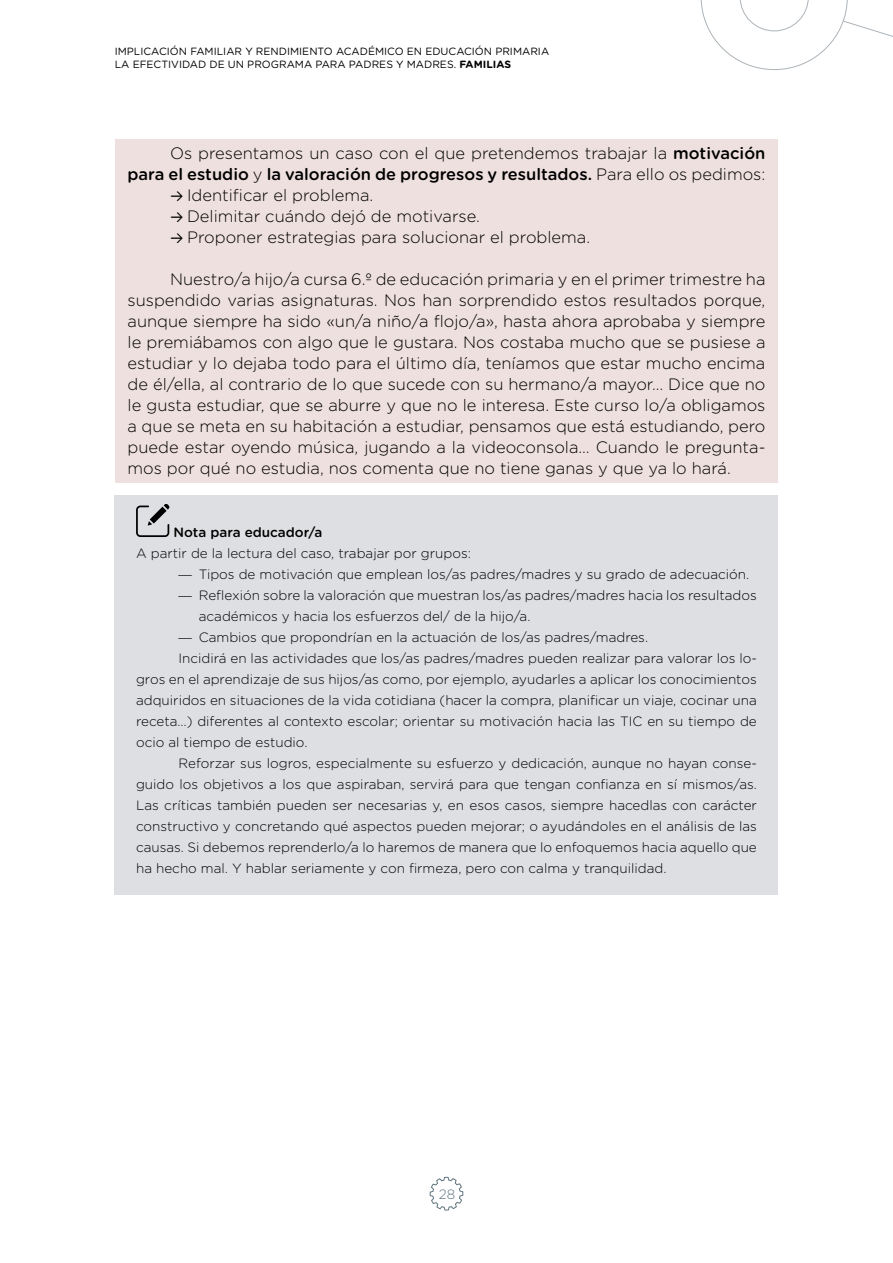
<style>
.page{position:relative;width:893px;height:1263px;background:#fff}
.page>*{position:absolute;margin:0;border:0;box-sizing:border-box;transform-origin:0 0}
.t1{font:300 16.5px/21px "Gotham Rounded";color:#000;text-align:right}
.t2{font:300 13.5px/21px "Gotham Rounded";color:#000}
.t3{font:500 13.5px "Gotham Rounded";color:#000}
.t4{font:300 13.5px "Gotham Rounded";color:#61767e}
.t5{font:10.5px/12.6px "Gotham Rounded";color:#000}
.s1{font-weight:700}
.s2{font-weight:500}
.s3{font-family:"Akkurat";font-weight:400;font-size:15.75px}
.s4{font-family:"Trade Gothic LT Std Cn 18";font-weight:400}
</style>
<div class="page">
<svg style="left:701px;top:0;width:192px;height:70px"></svg>
<svg style="left:430px;top:1177px;width:33px;height:33px"></svg>
<div style="left:115px;top:139px;width:663px;height:344px;background:#eee0de"></div>
<div style="left:115px;top:495px;width:663px;height:399px;background:#dddfe2"></div>
<svg style="left:136px;top:504px;width:33px;height:33px"></svg>
<p class="t5" style="left:115px;top:45px;width:436px">IMPLICACIÓN FAMILIAR Y RENDIMIENTO ACADÉMICO EN EDUCACIÓN PRIMARIA<br>LA EFECTIVIDAD DE UN PROGRAMA PARA PADRES Y MADRES. <span class="s1">FAMILIAS</span></p>
<p class="t1" style="left:128px;top:142px;width:639px">Os presentamos un caso con el que pretendemos trabajar la <span class="s2">motivación<br>para el estudio</span> y <span class="s2">la valoración de progresos y resultados.</span> Para ello os pedimos:</p>
<p class="t1" style="left:170px;top:184px;width:205px"><span class="s3">→</span> Identificar el problema.</p>
<p class="t1" style="left:170px;top:205px;width:311px"><span class="s3">→</span> Delimitar cuándo dejó de motivarse.</p>
<p class="t1" style="left:170px;top:226px;width:422px"><span class="s3">→</span> Proponer estrategias para solucionar el problema.</p>
<p class="t1" style="left:128px;top:268px;width:639px;text-align:justify;text-indent:43px">Nuestro/a hijo/a cursa 6.º de educación primaria y en el primer trimestre ha suspendido varias asignaturas. Nos han sorprendido estos resultados porque, aunque siempre ha sido «un/a niño/a flojo/a», hasta ahora aprobaba y siempre le premiábamos con algo que le gustara. Nos costaba mucho que se pusiese a estudiar y lo dejaba todo para el último día, teníamos que estar mucho encima de él/ella, al contrario de lo que sucede con su hermano/a mayor… Dice que no le gusta estudiar, que se aburre y que no le interesa. Este curso lo/a obligamos a que se meta en su habitación a estudiar, pensamos que está estudiando, pero puede estar oyendo música, jugando a la videoconsola… Cuando le pregunta&shy;mos por qué no estudia, nos comenta que no tiene ganas y que ya lo hará.</p>
<p class="t3" style="left:173px;top:523px;width:151px">Nota para educador/a</p>
<p class="t2" style="left:136px;top:542px;width:336px">A partir de la lectura del caso, trabajar por grupos:</p>
<p class="t2" style="left:179px;top:563px;width:572px"><span class="s4">—</span> Tipos de motivación que emplean los/as padres/madres y su grado de adecuación.</p>
<p class="t2" style="left:199px;top:584px;width:560px;text-indent:-20px"><span class="s4">—</span> Reflexión sobre la valoración que muestran los/as padres/madres hacia los resultados académicos y hacia los esfuerzos del/ de la hijo/a.</p>
<p class="t2" style="left:179px;top:626px;width:471px"><span class="s4">—</span> Cambios que propondrían en la actuación de los/as padres/madres.</p>
<p class="t2" style="left:179px;top:647px;width:580px">Incidirá en las actividades que los/as padres/madres pueden realizar para valorar los lo-</p>
<p class="t2" style="left:136px;top:668px;width:622px">gros en el aprendizaje de sus hijos/as como, por ejemplo, ayudarles a aplicar los conocimientos</p>
<p class="t2" style="left:136px;top:689px;width:622px">adquiridos en situaciones de la vida cotidiana (hacer la compra, planificar un viaje, cocinar una</p>
<p class="t2" style="left:136px;top:710px;width:622px">receta…) diferentes al contexto escolar; orientar su motivación hacia las TIC en su tiempo de</p>
<p class="t2" style="left:136px;top:731px;width:173px">ocio al tiempo de estudio.</p>
<p class="t2" style="left:179px;top:752px;width:580px">Reforzar sus logros, especialmente su esfuerzo y dedicación, aunque no hayan conse-</p>
<p class="t2" style="left:136px;top:773px;width:622px">guido los objetivos a los que aspiraban, servirá para que tengan confianza en sí mismos/as.</p>
<p class="t2" style="left:136px;top:794px;width:622px">Las críticas también pueden ser necesarias y, en esos casos, siempre hacedlas con carácter</p>
<p class="t2" style="left:136px;top:815px;width:622px">constructivo y concretando qué aspectos pueden mejorar; o ayudándoles en el análisis de las</p>
<p class="t2" style="left:136px;top:836px;width:622px">causas. Si debemos reprenderlo/a lo haremos de manera que lo enfoquemos hacia aquello que</p>
<p class="t2" style="left:136px;top:857px;width:532px">ha hecho mal. Y hablar seriamente y con firmeza, pero con calma y tranquilidad.</p>
<p class="t4" style="left:439px;top:1185px;width:18px">28</p>
</div>
